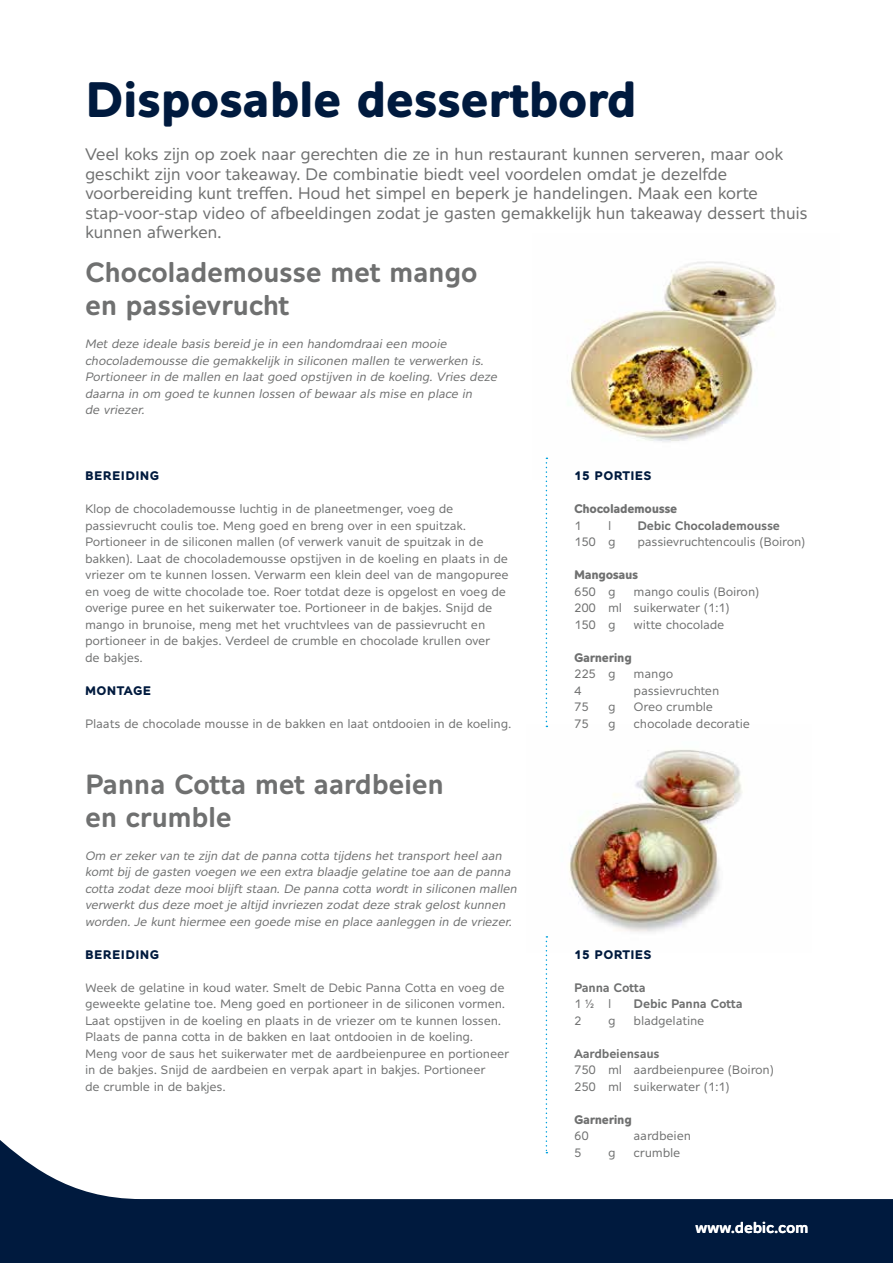
<style>
.page{position:relative;width:893px;height:1263px;background:#fff}
.page>*{position:absolute;margin:0;border:0;box-sizing:border-box;transform-origin:0 0}
.t1{font:700 48px "Alleyn";letter-spacing:-.02em;color:#001a3e}
.t2{font:600 27px/33px "Alleyn";letter-spacing:-.02em;color:#6f7070}
.t3{font:16.5px/19.5px "Alleyn";letter-spacing:-.03em;color:#6f7070}
.t4{font:600 15px "Alleyn";letter-spacing:-.02em;color:#fff}
.t5{font:12px/16.5px "Alleyn";letter-spacing:-.02em;color:#6f7070}
.t6{font:italic 12px/16.5px "Alleyn";letter-spacing:-.025em;color:#6f7070}
.t7{font:600 12px "Alleyn";letter-spacing:-.02em;color:#6f7070}
.t8{font:700 12px "Alleyn";letter-spacing:.03em;color:#001a3e}
.t9{font:700 12px "Alleyn";letter-spacing:-.03em;color:#6f7070}
</style>
<div class="page">
<svg style="left:0;top:1131px;width:893px;height:132px"></svg>
<img style="left:545px;top:725px;width:198px;height:227px">
<img style="left:545px;top:261px;width:232px;height:216px">
<svg style="left:546px;top:936px;width:1px;height:217px"></svg>
<svg style="left:546px;top:458px;width:1px;height:269px"></svg>
<h1 class="t1" style="left:85px;top:70px;width:553px">Disposable dessertbord</h1>
<p class="t3" style="left:85px;top:144px;width:724px">Veel koks zijn op zoek naar gerechten die ze in hun restaurant kunnen serveren, maar ook geschikt zijn voor takeaway. De combinatie biedt veel voordelen omdat je dezelfde voorbereiding kunt treffen. Houd het simpel en beperk je handelingen. Maak een korte stap-voor-stap video of afbeeldingen zodat je gasten gemakkelijk hun takeaway dessert thuis kunnen afwerken.</p>
<h2 class="t2" style="left:85px;top:255px;width:394px">Chocolademousse met mango en passievrucht</h2>
<p class="t6" style="left:85px;top:335px;width:414px">Met deze ideale basis bereid je in een handomdraai een mooie chocolademousse die gemakkelijk in siliconen mallen te verwerken is.<br>Portioneer in de mallen en laat goed opstijven in de koeling. Vries deze daarna in om goed te kunnen lossen of bewaar als mise en place in<br>de vriezer.</p>
<p class="t8" style="left:85px;top:468px;width:76px">BEREIDING</p>
<p class="t5" style="left:85px;top:500px;width:425px">Klop de chocolademousse luchtig in de planeetmenger, voeg de passievrucht coulis toe. Meng goed en breng over in een spuitzak.<br>Portioneer in de siliconen mallen (of verwerk vanuit de spuitzak in de bakken). Laat de chocolademousse opstijven in de koeling en plaats in de vriezer om te kunnen lossen. Verwarm een klein deel van de mangopuree en voeg de witte chocolade toe. Roer totdat deze is opgelost en voeg de overige puree en het suikerwater toe. Portioneer in de bakjes. Snijd de mango in brunoise, meng met het vruchtvlees van de passievrucht en portioneer in de bakjes. Verdeel de crumble en chocolade krullen over<br>de bakjes.</p>
<p class="t8" style="left:85px;top:683px;width:68px">MONTAGE</p>
<p class="t5" style="left:85px;top:715px;width:428px">Plaats de chocolade mousse in de bakken en laat ontdooien in de koeling.</p>
<h2 class="t2" style="left:85px;top:767px;width:361px">Panna Cotta met aardbeien en crumble</h2>
<p class="t6" style="left:85px;top:847px;width:434px">Om er zeker van te zijn dat de panna cotta tijdens het transport heel aan komt bij de gasten voegen we een extra blaadje gelatine toe aan de panna cotta zodat deze mooi blijft staan. De panna cotta wordt in siliconen mallen verwerkt dus deze moet je altijd invriezen zodat deze strak gelost kunnen worden. Je kunt hiermee een goede mise en place aanleggen in de vriezer.</p>
<p class="t8" style="left:85px;top:947px;width:76px">BEREIDING</p>
<p class="t5" style="left:85px;top:979px;width:426px">Week de gelatine in koud water. Smelt de Debic Panna Cotta en voeg de geweekte gelatine toe. Meng goed en portioneer in de siliconen vormen.<br>Laat opstijven in de koeling en plaats in de vriezer om te kunnen lossen.<br>Plaats de panna cotta in de bakken en laat ontdooien in de koeling.<br>Meng voor de saus het suikerwater met de aardbeienpuree en portioneer in de bakjes. Snijd de aardbeien en verpak apart in bakjes. Portioneer<br>de crumble in de bakjes.</p>
<p class="t8" style="left:574px;top:468px;width:79px">15 PORTIES</p>
<p class="t9" style="left:574px;top:501px;width:105px">Chocolademousse</p>
<p class="t5" style="left:574px;top:517px;width:9px">1</p>
<p class="t5" style="left:608px;top:517px;width:5px">l</p>
<p class="t7" style="left:637px;top:518px;width:144px">Debic Chocolademousse</p>
<p class="t5" style="left:574px;top:533px;width:43px">150 g</p>
<p class="t5" style="left:637px;top:533px;width:170px">passievruchtencoulis (Boiron)</p>
<p class="t9" style="left:574px;top:567px;width:66px">Mangosaus</p>
<p class="t5" style="left:574px;top:583px;width:43px">650 g</p>
<p class="t5" style="left:574px;top:583px;width:187px;text-indent:60px">mango coulis (Boiron)<br>200 ml suikerwater (1:1)<br>150 g</p>
<p class="t5" style="left:634px;top:616px;width:92px">witte chocolade</p>
<p class="t9" style="left:574px;top:650px;width:59px">Garnering</p>
<p class="t5" style="left:574px;top:665px;width:43px">225 g</p>
<p class="t5" style="left:634px;top:665px;width:41px">mango</p>
<p class="t5" style="left:574px;top:682px;width:9px">4</p>
<p class="t5" style="left:634px;top:682px;width:87px">passievruchten</p>
<p class="t5" style="left:574px;top:698px;width:16px">75</p>
<p class="t5" style="left:608px;top:698px;width:9px">g</p>
<p class="t5" style="left:634px;top:698px;width:81px">Oreo crumble</p>
<p class="t5" style="left:574px;top:715px;width:16px">75</p>
<p class="t5" style="left:608px;top:715px;width:9px">g</p>
<p class="t5" style="left:634px;top:715px;width:118px">chocolade decoratie</p>
<p class="t8" style="left:574px;top:947px;width:79px">15 PORTIES</p>
<p class="t7" style="left:574px;top:980px;width:73px">Panna Cotta</p>
<p class="t5" style="left:574px;top:995px;width:39px">1 ½ l</p>
<p class="t7" style="left:634px;top:996px;width:111px">Debic Panna Cotta</p>
<p class="t5" style="left:574px;top:1012px;width:9px">2</p>
<p class="t5" style="left:608px;top:1012px;width:9px">g</p>
<p class="t5" style="left:634px;top:1012px;width:72px">bladgelatine</p>
<p class="t7" style="left:574px;top:1046px;width:87px">Aardbeiensaus</p>
<p class="t5" style="left:574px;top:1061px;width:201px">750 ml aardbeienpuree (Boiron)<br>250 ml suikerwater (1:1)</p>
<p class="t9" style="left:574px;top:1112px;width:59px">Garnering</p>
<p class="t5" style="left:574px;top:1127px;width:16px">60</p>
<p class="t5" style="left:634px;top:1127px;width:59px">aardbeien</p>
<p class="t5" style="left:574px;top:1144px;width:9px">5</p>
<p class="t5" style="left:608px;top:1144px;width:9px">g</p>
<p class="t5" style="left:634px;top:1144px;width:48px">crumble</p>
<p class="t4" style="left:695px;top:1219px;width:115px">www.debic.com</p>
</div>
